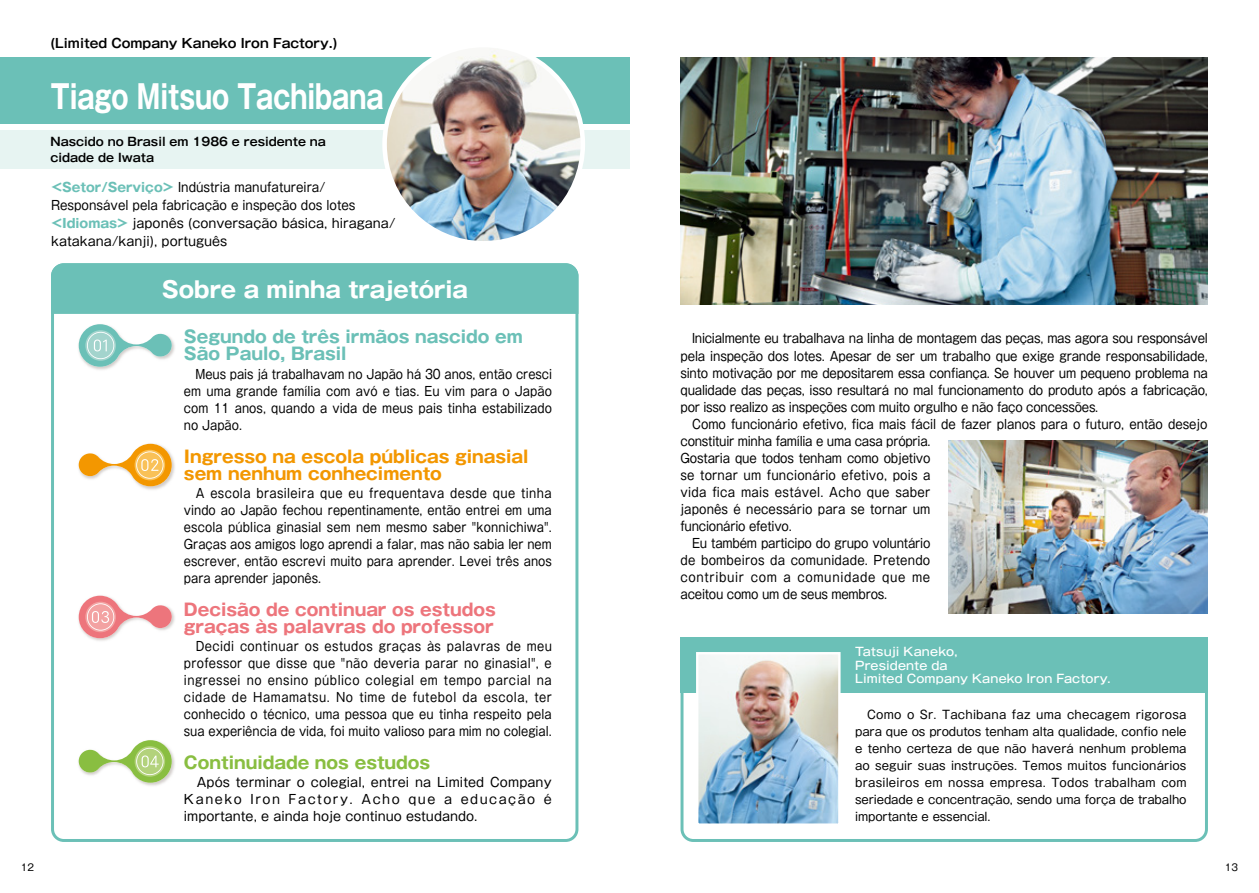
<style>
.page{position:relative;width:1259px;height:893px;background:#fff}
.page>*{position:absolute;margin:0;border:0;box-sizing:border-box;transform-origin:0 0}
.t1{font:700 32.7px "Gothic MB101 Pro";color:#fff;scale:.76 1}
.t2{font:700 22.5px "Gothic MB101 Pro";color:#fff}
.t3{font:700 16.95px/17px "Gothic MB101 Pro";color:#ed757c}
.t4{font:700 16.95px/17px "Gothic MB101 Pro";color:#f39700}
.t5{font:700 16.95px/17px "Gothic MB101 Pro";color:#6bc0b7}
.t6{font:700 16.95px "Gothic MB101 Pro";color:#89be41}
.t7{font:12.75px/17px "Gothic MB101 Pro";letter-spacing:-.005em;color:#000;scale:.92 1}
.t8{font:12.75px/17px "Gothic MB101 Pro";letter-spacing:-.005em;color:#000;text-align:justify;scale:.9 1}
.t9{font:12.75px/18px "Gothic MB101 Pro";letter-spacing:-.005em;color:#000;scale:.93 1}
.t10{font:12.75px/17px "Gothic MB101 Pro";letter-spacing:-.005em;color:#000;text-align:justify}
.t11{font:700 12.75px "Gothic MB101 Pro De";color:#000}
.t12{font:11.7px/17px "Gothic MB101 Pro";letter-spacing:-.01em;color:#000;text-align:justify}
.t13{font:500 11.7px/13.8px "Gothic MB101 Pro";letter-spacing:.005em;color:#fff}
.t14{font:700 11.7px/15.9px "Gothic MB101 Pro De";color:#000}
.t15{font:9.6px "Gothic MB101 Pro";color:#000}
.s1{font-weight:700;color:#6bc0b7}
</style>
<div class="page">
<img style="left:948px;top:440px;width:260px;height:174px">
<div style="left:51px;top:263px;width:527px;height:579px;border:3px solid #6bc0b7;border-radius:11px"></div>
<div style="left:51px;top:263px;width:527px;height:51px;background:#6bc0b7"></div>
<div style="left:0;top:131px;width:629px;height:38px;background:#e7f4f2"></div>
<div style="left:0;top:58px;width:629px;height:66px;background:#6bc0b7"></div>
<img style="left:78px;top:340px;width:97px;height:30px">
<svg style="left:79px;top:324px;width:93px;height:43px"></svg>
<img style="left:78px;top:443px;width:97px;height:47px">
<svg style="left:79px;top:444px;width:93px;height:42px"></svg>
<img style="left:78px;top:595px;width:97px;height:46px">
<svg style="left:79px;top:596px;width:93px;height:42px"></svg>
<img style="left:384px;top:45px;width:199px;height:198px;border-radius:99px">
<div style="left:382px;top:43px;width:203px;height:203px;border:5px solid #fff;border-radius:50%"></div>
<div style="left:680px;top:640px;width:528px;height:202px;border:3px solid #6bc0b7;border-radius:11px"></div>
<div style="left:680px;top:637px;width:528px;height:55px;background:#6bc0b7"></div>
<img style="left:699px;top:655px;width:138px;height:168px">
<div style="left:696px;top:652px;width:144px;height:174px;border:2px solid #fff"></div>
<img style="left:680px;top:58px;width:528px;height:246px">
<img style="left:78px;top:753px;width:97px;height:33px">
<svg style="left:79px;top:740px;width:93px;height:43px"></svg>
<p class="t11" style="left:50px;top:33px;width:288px">(Limited Company Kaneko Iron Factory.)</p>
<h1 class="t1" style="left:51px;top:69px;width:439px">Tiago Mitsuo Tachibana</h1>
<p class="t14" style="left:50px;top:133px;width:277px">Nascido no Brasil em 1986 e residente na cidade de Iwata</p>
<p class="t9" style="left:51px;top:176px;width:372px"><span class="s1">&lt;Setor/Serviço&gt;</span> Indústria manufatureira/ Responsável pela fabricação e inspeção dos lotes <span class="s1">&lt;Idiomas&gt;</span> japonês (conversação básica, hiragana/ katakana/kanji), português</p>
<h2 class="t2" style="left:162px;top:270px;width:307px">Sobre a minha trajetória</h2>
<h3 class="t5" style="left:184px;top:326px;width:340px">Segundo de três irmãos nascido em<br>São Paulo, Brasil</h3>
<p class="t8" style="left:184px;top:364px;width:410px">　Meus pais já trabalhavam no Japão há 30 anos, então cresci em uma grande família com avó e tias. Eu vim para o Japão com 11 anos, quando a vida de meus pais tinha estabilizado no Japão.</p>
<h3 class="t4" style="left:184px;top:445px;width:346px">Ingresso na escola públicas ginasial sem nenhum conhecimento</h3>
<p class="t8" style="left:184px;top:483px;width:410px">　A escola brasileira que eu frequentava desde que tinha vindo ao Japão fechou repentinamente, então entrei em uma escola pública ginasial sem nem mesmo saber "konnichiwa".<br>Graças aos amigos logo aprendi a falar, mas não sabia ler nem escrever, então escrevi muito para aprender. Levei três anos para aprender japonês.</p>
<h3 class="t3" style="left:184px;top:599px;width:313px">Decisão de continuar os estudos graças às palavras do professor</h3>
<p class="t8" style="left:184px;top:636px;width:410px">　Decidi continuar os estudos graças às palavras de meu professor que disse que "não deveria parar no ginasial", e ingressei no ensino público colegial em tempo parcial na cidade de Hamamatsu. No time de futebol da escola, ter conhecido o técnico, uma pessoa que eu tinha respeito pela sua experiência de vida, foi muito valioso para mim no colegial.</p>
<h3 class="t6" style="left:184px;top:748px;width:248px">Continuidade nos estudos</h3>
<p class="t10" style="left:184px;top:772px;width:369px">　Após terminar o colegial, entrei na Limited Company Kaneko Iron Factory. Acho que a educação é importante, e ainda hoje continuo estudando.</p>
<p class="t7" style="left:680px;top:328px;width:575px">　Inicialmente eu trabalhava na linha de montagem das peças, mas agora sou responsável pela inspeção dos lotes. Apesar de ser um trabalho que exige grande responsabilidade, sinto motivação por me depositarem essa confiança. Se houver um pequeno problema na qualidade das peças, isso resultará no mal funcionamento do produto após a fabricação, por isso realizo as inspeções com muito orgulho e não faço concessões.<br>　Como funcionário efetivo, fica mais fácil de fazer planos para o futuro, então desejo constituir minha família e uma casa própria.<br>Gostaria que todos tenham como objetivo<br>se tornar um funcionário efetivo, pois a<br>vida fica mais estável. Acho que saber<br>japonês é necessário para se tornar um<br>funcionário efetivo.<br>　Eu também participo do grupo voluntário<br>de bombeiros da comunidade. Pretendo<br>contribuir com a comunidade que me<br>aceitou como um de seus membros.</p>
<p class="t13" style="left:855px;top:643px;width:257px">Tatsuji Kaneko,<br>Presidente da<br>Limited Company Kaneko Iron Factory.</p>
<p class="t12" style="left:855px;top:704px;width:333px">　Como o Sr. Tachibana faz uma checagem rigorosa para que os produtos tenham alta qualidade, confio nele e tenho certeza de que não haverá nenhum problema ao seguir suas instruções. Temos muitos funcionários brasileiros em nossa empresa. Todos trabalham com seriedade e concentração, sendo uma força de trabalho importante e essencial.</p>
<p class="t15" style="left:21px;top:859px;width:15px">12</p>
<p class="t15" style="left:1225px;top:859px;width:15px">13</p>
</div>
